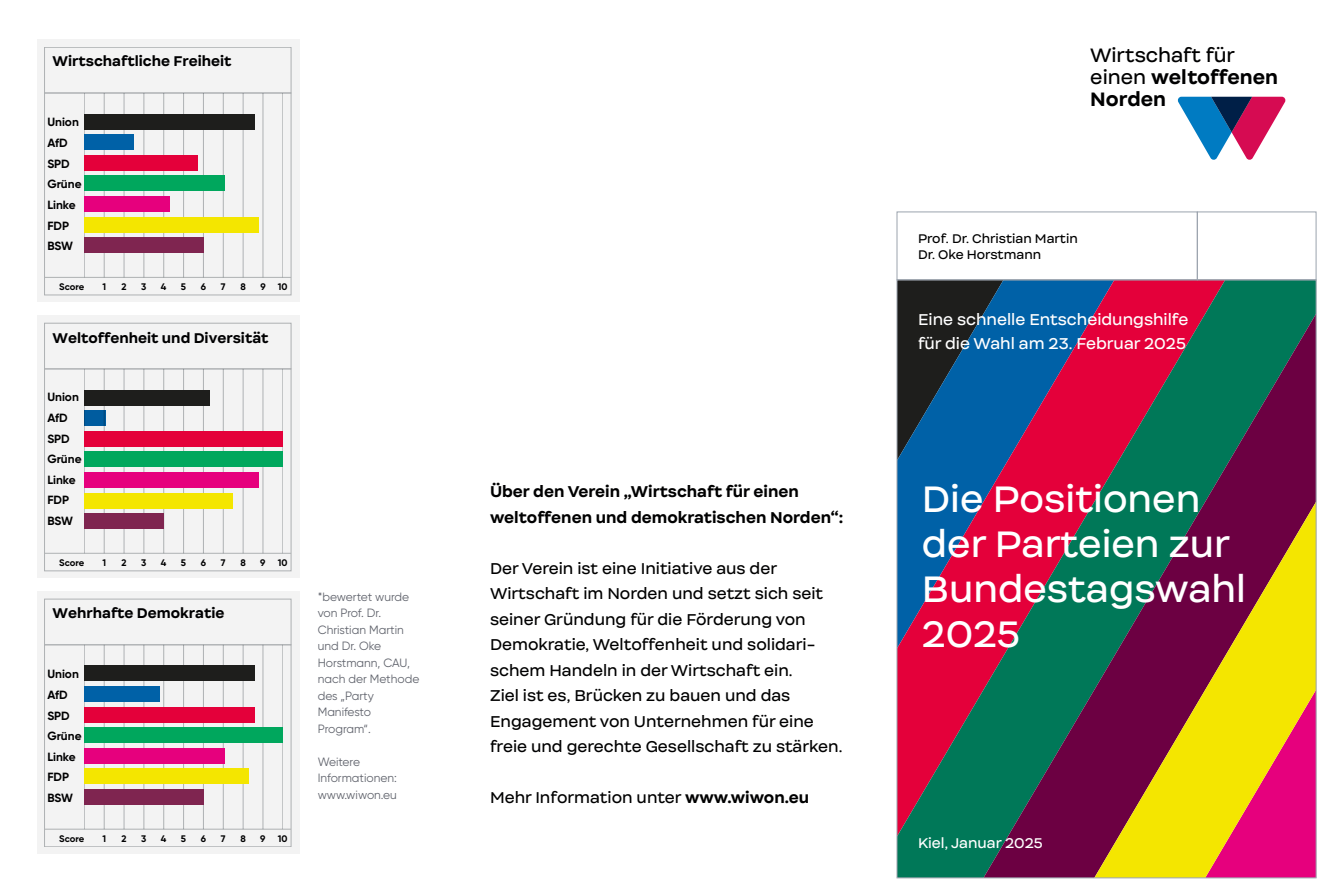
<style>
.page{position:relative;width:1331px;height:893px;background:#fff}
.page>*{position:absolute;margin:0;border:0;box-sizing:border-box;transform-origin:0 0}
.t1{font:35.25px/45.2px "Internacional";color:#fff}
.t2{font:18.6px/22.4px "Internacional";color:#000001}
.t3{font:15px/25.5px "Internacional";color:#000001}
.t4{font:700 15px/25.5px "Internacional";color:#000001}
.t5{font:15px/24px "Internacional";color:#fff}
.t6{font:700 13.5px "Internacional";color:#000001}
.t7{font:13.5px "Internacional";color:#fff}
.t8{font:12px/16.5px "Gilroy";color:#61646d}
.t9{font:12px/16.5px "Internacional";color:#000001}
.t10{font:700 11.85px/20.5px "Gilroy";color:#000001}
.t11{font:700 9.6px "Gilroy";color:#000001}
.s1{font-weight:700}
</style>
<div class="page">
<svg style="left:899px;top:282px;width:415px;height:594px;background:#4d3d5e"></svg>
<svg style="left:983px;top:314px;width:331px;height:562px;background:#5a3a52"></svg>
<svg style="left:1094px;top:502px;width:220px;height:374px;background:#976234"></svg>
<svg style="left:1178px;top:97px;width:107px;height:63px"></svg>
<div style="left:897px;top:212px;width:300px;height:68px;border:1px solid #9ba3ad"></div>
<svg style="left:37px;top:39px;width:263px;height:263px;fill:#f3f3f3"></svg>
<hr style="left:45px;top:277px;width:246px;height:1px;background:#09131a">
<hr style="left:104px;top:93px;width:1px;height:184px;background:#09131a">
<hr style="left:124px;top:93px;width:1px;height:184px;background:#09131a">
<hr style="left:144px;top:93px;width:1px;height:184px;background:#09131a">
<hr style="left:163px;top:93px;width:1px;height:184px;background:#09131a">
<hr style="left:183px;top:93px;width:1px;height:184px;background:#09131a">
<hr style="left:203px;top:93px;width:1px;height:184px;background:#09131a">
<hr style="left:223px;top:93px;width:1px;height:184px;background:#09131a">
<hr style="left:243px;top:93px;width:1px;height:184px;background:#09131a">
<hr style="left:263px;top:93px;width:1px;height:184px;background:#09131a">
<hr style="left:283px;top:93px;width:1px;height:184px;background:#09131a">
<hr style="left:84px;top:93px;width:1px;height:184px;background:#09131a">
<div style="left:84px;top:114px;width:171px;height:15px;background:#1e1e1c"></div>
<div style="left:84px;top:135px;width:50px;height:15px;background:#0061a7"></div>
<div style="left:84px;top:155px;width:113px;height:15px;background:#e4003a"></div>
<div style="left:84px;top:176px;width:141px;height:15px;background:#00a75d"></div>
<div style="left:84px;top:238px;width:119px;height:15px;background:#7f2550"></div>
<div style="left:84px;top:217px;width:175px;height:15px;background:#f4e600"></div>
<div style="left:84px;top:196px;width:86px;height:16px;background:#e6007d"></div>
<svg style="left:37px;top:315px;width:263px;height:263px;fill:#f3f3f3"></svg>
<hr style="left:45px;top:553px;width:246px;height:1px;background:#09131a">
<hr style="left:104px;top:369px;width:1px;height:184px;background:#09131a">
<hr style="left:124px;top:369px;width:1px;height:184px;background:#09131a">
<hr style="left:144px;top:369px;width:1px;height:184px;background:#09131a">
<hr style="left:163px;top:369px;width:1px;height:184px;background:#09131a">
<hr style="left:183px;top:369px;width:1px;height:184px;background:#09131a">
<hr style="left:203px;top:369px;width:1px;height:184px;background:#09131a">
<hr style="left:223px;top:369px;width:1px;height:184px;background:#09131a">
<hr style="left:243px;top:369px;width:1px;height:184px;background:#09131a">
<hr style="left:263px;top:369px;width:1px;height:184px;background:#09131a">
<hr style="left:283px;top:369px;width:1px;height:184px;background:#09131a">
<hr style="left:84px;top:369px;width:1px;height:184px;background:#09131a">
<div style="left:84px;top:390px;width:125px;height:15px;background:#1e1e1c"></div>
<div style="left:84px;top:431px;width:199px;height:15px;background:#e4003a"></div>
<div style="left:84px;top:452px;width:199px;height:15px;background:#00a75d"></div>
<div style="left:84px;top:514px;width:80px;height:15px;background:#7f2550"></div>
<div style="left:84px;top:493px;width:149px;height:15px;background:#f4e600"></div>
<div style="left:84px;top:472px;width:175px;height:16px;background:#e6007d"></div>
<svg style="left:37px;top:591px;width:263px;height:263px;fill:#f3f3f3"></svg>
<hr style="left:45px;top:829px;width:246px;height:1px;background:#09131a">
<hr style="left:104px;top:645px;width:1px;height:184px;background:#09131a">
<hr style="left:124px;top:645px;width:1px;height:184px;background:#09131a">
<hr style="left:144px;top:645px;width:1px;height:184px;background:#09131a">
<hr style="left:163px;top:645px;width:1px;height:184px;background:#09131a">
<hr style="left:183px;top:645px;width:1px;height:184px;background:#09131a">
<hr style="left:203px;top:645px;width:1px;height:184px;background:#09131a">
<hr style="left:223px;top:645px;width:1px;height:184px;background:#09131a">
<hr style="left:243px;top:645px;width:1px;height:184px;background:#09131a">
<hr style="left:263px;top:645px;width:1px;height:184px;background:#09131a">
<hr style="left:283px;top:645px;width:1px;height:184px;background:#09131a">
<hr style="left:84px;top:645px;width:1px;height:184px;background:#09131a">
<div style="left:84px;top:666px;width:171px;height:15px;background:#1e1e1c"></div>
<div style="left:84px;top:686px;width:76px;height:16px;background:#0061a7"></div>
<div style="left:84px;top:707px;width:171px;height:15px;background:#e4003a"></div>
<div style="left:84px;top:728px;width:199px;height:15px;background:#00a75d"></div>
<div style="left:84px;top:789px;width:119px;height:16px;background:#7f2550"></div>
<div style="left:84px;top:769px;width:165px;height:15px;background:#f4e600"></div>
<div style="left:84px;top:748px;width:141px;height:15px;background:#e6007d"></div>
<div style="left:1197px;top:212px;width:119px;height:68px;border:1px solid #9ba3ad"></div>
<p class="t6" style="left:53px;top:52px;width:181px">Wirtschaftliche Freiheit</p>
<p class="t10" style="left:47px;top:112px;width:36px">Union<br>AfD<br>SPD<br>Grüne</p>
<p class="t10" style="left:47px;top:194px;width:30px">Linke</p>
<p class="t10" style="left:47px;top:215px;width:23px">FDP</p>
<p class="t10" style="left:47px;top:236px;width:27px">BSW</p>
<p class="t11" style="left:59px;top:281px;width:27px">Score</p>
<p class="t11" style="left:102px;top:280px;width:5px">1</p>
<p class="t11" style="left:122px;top:280px;width:7px">2</p>
<p class="t11" style="left:141px;top:280px;width:7px">3</p>
<p class="t11" style="left:161px;top:280px;width:7px">4</p>
<p class="t11" style="left:181px;top:280px;width:7px">5</p>
<p class="t11" style="left:201px;top:280px;width:7px">6</p>
<p class="t11" style="left:221px;top:280px;width:6px">7</p>
<p class="t11" style="left:240px;top:280px;width:7px">8</p>
<p class="t11" style="left:260px;top:280px;width:7px">9</p>
<p class="t11" style="left:278px;top:280px;width:11px">10</p>
<p class="t6" style="left:53px;top:329px;width:217px">Weltoffenheit und Diversität</p>
<p class="t10" style="left:47px;top:387px;width:36px">Union<br>AfD<br>SPD<br>Grüne</p>
<p class="t10" style="left:47px;top:469px;width:30px">Linke</p>
<p class="t10" style="left:47px;top:490px;width:23px">FDP</p>
<p class="t10" style="left:47px;top:511px;width:27px">BSW</p>
<p class="t11" style="left:59px;top:556px;width:27px">Score</p>
<p class="t11" style="left:102px;top:556px;width:5px">1</p>
<p class="t11" style="left:122px;top:556px;width:7px">2</p>
<p class="t11" style="left:141px;top:556px;width:7px">3</p>
<p class="t11" style="left:161px;top:556px;width:7px">4</p>
<p class="t11" style="left:181px;top:556px;width:7px">5</p>
<p class="t11" style="left:201px;top:556px;width:7px">6</p>
<p class="t11" style="left:221px;top:556px;width:6px">7</p>
<p class="t11" style="left:240px;top:556px;width:7px">8</p>
<p class="t11" style="left:260px;top:556px;width:7px">9</p>
<p class="t11" style="left:278px;top:556px;width:11px">10</p>
<p class="t6" style="left:53px;top:604px;width:173px">Wehrhafte Demokratie</p>
<p class="t10" style="left:47px;top:664px;width:36px">Union<br>AfD<br>SPD<br>Grüne</p>
<p class="t10" style="left:47px;top:746px;width:30px">Linke</p>
<p class="t10" style="left:47px;top:767px;width:23px">FDP</p>
<p class="t10" style="left:47px;top:787px;width:27px">BSW</p>
<p class="t11" style="left:59px;top:832px;width:27px">Score</p>
<p class="t11" style="left:102px;top:832px;width:5px">1</p>
<p class="t11" style="left:122px;top:832px;width:7px">2</p>
<p class="t11" style="left:141px;top:832px;width:7px">3</p>
<p class="t11" style="left:161px;top:832px;width:7px">4</p>
<p class="t11" style="left:181px;top:832px;width:7px">5</p>
<p class="t11" style="left:201px;top:832px;width:7px">6</p>
<p class="t11" style="left:221px;top:832px;width:6px">7</p>
<p class="t11" style="left:240px;top:832px;width:7px">8</p>
<p class="t11" style="left:260px;top:832px;width:7px">9</p>
<p class="t11" style="left:278px;top:832px;width:11px">10</p>
<p class="t8" style="left:318px;top:588px;width:103px">*bewertet wurde von Prof. Dr.<br>Christian Martin und Dr. Oke<br>Horstmann, CAU, nach der Methode des „Party<br>Manifesto<br>Program“.</p>
<p class="t8" style="left:318px;top:753px;width:81px">Weitere<br>Informationen: www.wiwon.eu</p>
<p class="t4" style="left:490px;top:479px;width:355px">Über den Verein „Wirtschaft für einen weltoffenen und demokratischen Norden“:</p>
<p class="t3" style="left:490px;top:556px;width:354px">Der Verein ist eine Initiative aus der Wirtschaft im Norden und setzt sich seit seiner Gründung für die Förderung von Demokratie, Weltoffenheit und solidari&shy;schem Handeln in der Wirtschaft ein.<br>Ziel ist es, Brücken zu bauen und das Engagement von Unternehmen für eine freie und gerechte Gesellschaft zu stärken.</p>
<p class="t3" style="left:490px;top:785px;width:321px">Mehr Information unter <span class="s1">www.wiwon.eu</span></p>
<p class="t2" style="left:1090px;top:44px;width:189px">Wirtschaft für einen <span class="s1">weltoffenen<br>Norden</span></p>
<p class="t9" style="left:918px;top:230px;width:161px">Prof. Dr. Christian Martin<br>Dr. Oke Horstmann</p>
<p class="t5" style="left:918px;top:308px;width:272px">Eine schnelle Entscheidungshilfe für die Wahl am 23. Februar 2025</p>
<h1 class="t1" style="left:922px;top:477px;width:325px">Die Positionen der Parteien zur<br>Bundestagswahl<br>2025</h1>
<p class="t7" style="left:918px;top:834px;width:126px">Kiel, Januar 2025</p>
</div>
